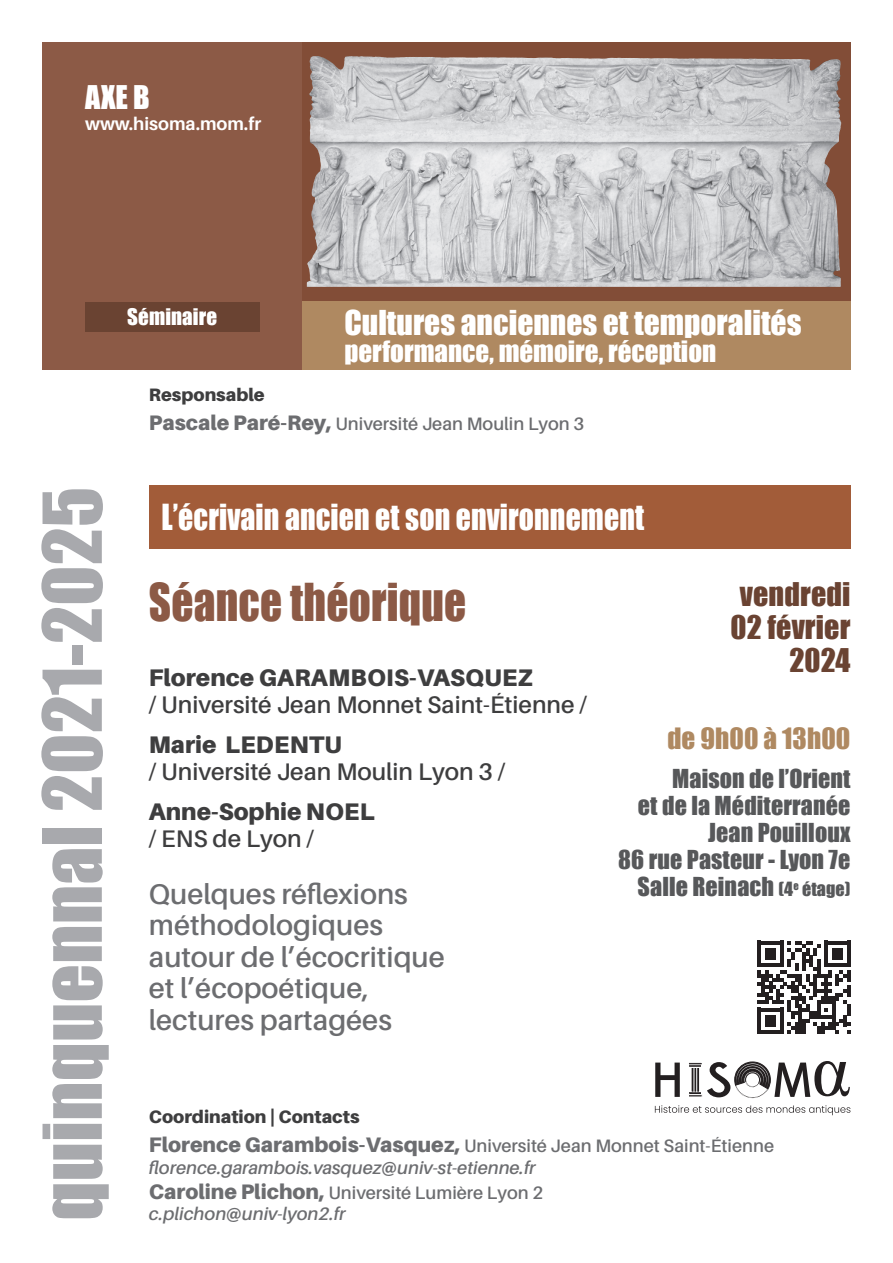
<style>
.page{position:relative;width:893px;height:1263px;background:#fff}
.page>*{position:absolute;margin:0;border:0;box-sizing:border-box;transform-origin:0 0}
.t1{font:75px "Impact";letter-spacing:.005em;color:#a8a9ad}
.t2{font:48px "Impact";letter-spacing:.005em;color:#8c5a46;scale:.9 1}
.t3{font:33px "Impact";letter-spacing:.005em;color:#fff;scale:.9 1}
.t4{font:31.5px "Impact";color:#fff}
.t5{font:30px/33px "Impact";letter-spacing:.005em;color:#6a4332;text-align:right}
.t6{font:30px "Impact";color:#fff}
.t7{font:600 28.5px/31.5px "Aileron";color:#6c6d70}
.t8{font:27px "Impact";color:#fff}
.t9{font:27px "Impact";letter-spacing:.005em;color:#af8961}
.t10{font:24px/27px "Impact";letter-spacing:.005em;color:#57585a;text-align:right}
.t11{font:600 24px "Aileron";color:#3e3e3f}
.t12{font:900 24px "Aileron";letter-spacing:.005em;color:#3e3e3f}
.t13{font:21px "Impact";letter-spacing:.005em;color:#fff}
.t14{font:600 18px/29.4px "Aileron";color:#6c6d70}
.t15{font:italic 600 18px/25.2px "Aileron";color:#6c6d70}
.t16{font:700 18px "Aileron";color:#fff}
.s1{font-weight:900;color:#3e3e3f}
.s2{font-weight:900;font-size:21px}
.s3{font-size:18px}
.s4{font-weight:900;font-style:normal;font-size:21px}
.s5{font-style:normal}
</style>
<div class="page">
<div style="left:43px;top:43px;width:259px;height:327px;background:#8c5a46"></div>
<svg style="left:302px;top:43px;width:548px;height:259px;background:#bdb6b5"></svg>
<div style="left:302px;top:302px;width:548px;height:68px;background:#af8961"></div>
<div style="left:149px;top:485px;width:701px;height:64px;background:#a25c39"></div>
<div style="left:85px;top:302px;width:174px;height:30px;background:#6a4332"></div>
<svg style="left:758px;top:941px;width:92px;height:93px"></svg>
<svg style="left:655px;top:1062px;width:25px;height:35px"></svg>
<div style="left:688px;top:1094px;width:14px;height:3px;background:#231f20;border:1px solid #fff"></div>
<div style="left:688px;top:1062px;width:14px;height:3px;border:1px solid #fff"></div>
<svg style="left:689px;top:1065px;width:12px;height:29px"></svg>
<svg style="left:655px;top:1105px;width:195px;height:10px"></svg>
<svg style="left:707px;top:1061px;width:143px;height:37px"></svg>
<img style="left:309px;top:56px;width:12px;height:167px">
<h3 class="t6" style="left:85px;top:74px;width:66px">AXE B</h3>
<p class="t16" style="left:85px;top:114px;width:178px">www.hisoma.mom.fr</p>
<p class="t13" style="left:127px;top:301px;width:91px">Séminaire</p>
<h3 class="t4" style="left:344px;top:298px;width:459px">Cultures anciennes et temporalités</h3>
<h3 class="t8" style="left:344px;top:330px;width:373px">performance, mémoire, réception</h3>
<h1 class="t1" style="left:14px;top:1220px;width:735px;rotate:-90deg">quinquennal 2021-2025</h1>
<p class="t14" style="left:149px;top:380px;width:437px"><span class="s1">Responsable<br></span><span class="s2">Pascale Paré-Rey,</span> Université Jean Moulin Lyon 3</p>
<h3 class="t3" style="left:162px;top:491px;width:538px">L’écrivain ancien et son environnement</h3>
<h2 class="t2" style="left:149px;top:564px;width:354px">Séance théorique</h2>
<h3 class="t5" style="left:730px;top:577px;width:121px">vendredi<br>02 février<br>2024</h3>
<h3 class="t12" style="left:149px;top:664px;width:386px">Florence GARAMBOIS-VASQUEZ</h3>
<h3 class="t11" style="left:149px;top:691px;width:440px">/ Université Jean Monnet Saint-Étienne /</h3>
<h3 class="t12" style="left:149px;top:730px;width:194px">Marie LEDENTU</h3>
<h3 class="t11" style="left:149px;top:758px;width:358px">/ Université Jean Moulin Lyon 3 /</h3>
<h3 class="t12" style="left:149px;top:797px;width:228px">Anne-Sophie NOEL</h3>
<h3 class="t11" style="left:149px;top:825px;width:167px">/ ENS de Lyon /</h3>
<h3 class="t7" style="left:149px;top:878px;width:297px">Quelques réflexions méthodologiques autour de l’écocritique et l’écopoétique, lectures partagées</h3>
<h3 class="t9" style="left:667px;top:717px;width:184px">de 9h00 à 13h00</h3>
<h3 class="t10" style="left:618px;top:765px;width:234px">Maison de l’Orient<br>et de la Méditerranée<br>Jean Pouilloux<br>86 rue Pasteur - Lyon 7e<br>Salle Reinach <span class="s3">(4</span><sup>e</sup> <span class="s3">étage)</span></h3>
<p class="t14" style="left:149px;top:1102px;width:627px"><span class="s1">Coordination | Contacts<br></span><span class="s2">Florence Garambois-Vasquez,</span> Université Jean Monnet Saint-Étienne</p>
<p class="t15" style="left:149px;top:1155px;width:396px">florence.garambois.vasquez@univ-st-etienne.fr<br><span class="s4">Caroline Plichon,</span> <span class="s5">Université Lumière Lyon 2</span></p>
<p class="t15" style="left:149px;top:1202px;width:198px">c.plichon@univ-lyon2.fr</p>
</div>
